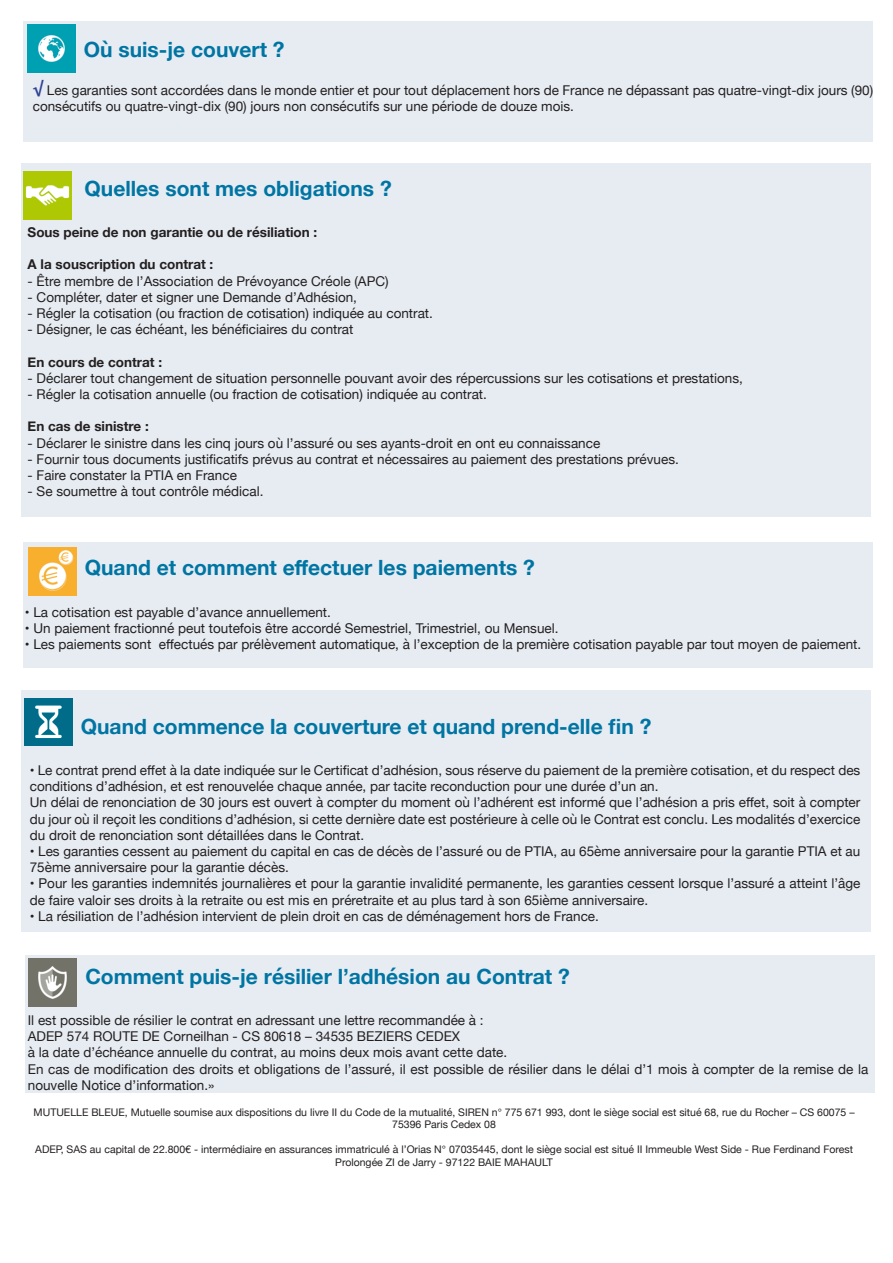
<style>
.page{position:relative;width:893px;height:1263px;background:#fff}
.page>*{position:absolute;margin:0;border:0;box-sizing:border-box;transform-origin:0 0}
.t1{font:700 21px "Helvetica Neue";color:#0075a3}
.t2{font:13.5px/16.2px "Helvetica Neue";color:#231f20}
.t3{font:700 13.5px "Helvetica Neue";color:#231f20}
.t4{font:10.5px/12.6px "Helvetica Neue";color:#231f20;text-align:center}
.s1{font-family:"Myriad Pro";font-weight:700;font-size:18px;color:#304392}
</style>
<div class="page">
<div style="left:24px;top:542px;width:849px;height:125px;background:#e6ecf2"></div>
<div style="left:21px;top:691px;width:849px;height:241px;background:#e6ecf2"></div>
<div style="left:26px;top:955px;width:849px;height:138px;background:#e6ecf2"></div>
<div style="left:23px;top:21px;width:849px;height:121px;background:#e6ecf2"></div>
<div style="left:21px;top:163px;width:850px;height:354px;background:#e6ecf2"></div>
<img style="left:29px;top:959px;width:48px;height:48px">
<img style="left:24px;top:172px;width:48px;height:48px">
<img style="left:28px;top:547px;width:48px;height:48px">
<img style="left:24px;top:698px;width:48px;height:48px">
<img style="left:27px;top:25px;width:48px;height:48px">
<p class="t1" style="left:84px;top:33px;width:202px">Où suis-je couvert ?</p>
<p class="t2" style="left:33px;top:83px;width:842px"><span class="s1">√</span> Les garanties sont accordées dans le monde entier et pour tout déplacement hors de France ne dépassant pas quatre-vingt-dix jours (90) consécutifs ou quatre-vingt-dix (90) jours non consécutifs sur une période de douze mois.</p>
<p class="t1" style="left:85px;top:172px;width:309px">Quelles sont mes obligations ?</p>
<p class="t3" style="left:28px;top:222px;width:291px">Sous peine de non garantie ou de résiliation :</p>
<p class="t3" style="left:28px;top:254px;width:187px">A la souscription du contrat :</p>
<p class="t2" style="left:28px;top:273px;width:363px">- Être membre de l’Association de Prévoyance Créole (APC)</p>
<p class="t2" style="left:28px;top:290px;width:331px">- Compléter, dater et signer une Demande d’Adhésion,</p>
<p class="t2" style="left:28px;top:306px;width:407px">- Régler la cotisation (ou fraction de cotisation) indiquée au contrat.</p>
<p class="t2" style="left:28px;top:322px;width:327px">- Désigner, le cas échéant, les bénéficiaires du contrat</p>
<p class="t3" style="left:28px;top:351px;width:136px">En cours de contrat :</p>
<p class="t2" style="left:28px;top:371px;width:717px">- Déclarer tout changement de situation personnelle pouvant avoir des répercussions sur les cotisations et prestations,</p>
<p class="t2" style="left:28px;top:387px;width:461px">- Régler la cotisation annuelle (ou fraction de cotisation) indiquée au contrat.</p>
<p class="t3" style="left:28px;top:416px;width:123px">En cas de sinistre :</p>
<p class="t2" style="left:28px;top:435px;width:574px">- Déclarer le sinistre dans les cinq jours où l’assuré ou ses ayants-droit en ont eu connaissance</p>
<p class="t2" style="left:28px;top:452px;width:653px">- Fournir tous documents justificatifs prévus au contrat et nécessaires au paiement des prestations prévues.</p>
<p class="t2" style="left:28px;top:468px;width:211px">- Faire constater la PTIA en France</p>
<p class="t2" style="left:28px;top:484px;width:237px">- Se soumettre à tout contrôle médical.</p>
<p class="t1" style="left:85px;top:551px;width:452px">Quand et comment effectuer les paiements ?</p>
<p class="t2" style="left:25px;top:604px;width:308px">• La cotisation est payable d’avance annuellement.</p>
<p class="t2" style="left:25px;top:621px;width:535px">• Un paiement fractionné peut toutefois être accordé Semestriel, Trimestriel, ou Mensuel.</p>
<p class="t2" style="left:25px;top:637px;width:838px">• Les paiements sont effectués par prélèvement automatique, à l’exception de la première cotisation payable par tout moyen de paiement.</p>
<p class="t1" style="left:81px;top:709px;width:572px">Quand commence la couverture et quand prend-elle fin ?</p>
<p class="t2" style="left:30px;top:763px;width:832px">• Le contrat prend effet à la date indiquée sur le Certificat d’adhésion, sous réserve du paiement de la première cotisation, et du respect des conditions d’adhésion, et est renouvelée chaque année, par tacite reconduction pour une durée d’un an.</p>
<p class="t2" style="left:30px;top:795px;width:832px;text-align:justify">Un délai de renonciation de 30 jours est ouvert à compter du moment où l’adhérent est informé que l’adhésion a pris effet, soit à compter du jour où il reçoit les conditions d’adhésion, si cette dernière date est postérieure à celle où le Contrat est conclu. Les modalités d’exercice du droit de renonciation sont détaillées dans le Contrat.</p>
<p class="t2" style="left:30px;top:844px;width:832px">• Les garanties cessent au paiement du capital en cas de décès de l’assuré ou de PTIA, au 65ème anniversaire pour la garantie PTIA et au<br>75ème anniversaire pour la garantie décès.</p>
<p class="t2" style="left:30px;top:876px;width:832px">• Pour les garanties indemnités journalières et pour la garantie invalidité permanente, les garanties cessent lorsque l’assuré a atteint l’âge de faire valoir ses droits à la retraite ou est mis en préretraite et au plus tard à son 65ième anniversaire.</p>
<p class="t2" style="left:30px;top:909px;width:571px">• La résiliation de l’adhésion intervient de plein droit en cas de déménagement hors de France.</p>
<p class="t1" style="left:85px;top:959px;width:486px">Comment puis-je résilier l’adhésion au Contrat ?</p>
<p class="t2" style="left:28px;top:1013px;width:457px">Il est possible de résilier le contrat en adressant une lettre recommandée à :</p>
<p class="t2" style="left:28px;top:1029px;width:434px">ADEP 574 ROUTE DE Corneilhan - CS 80618 – 34535 BEZIERS CEDEX</p>
<p class="t2" style="left:28px;top:1045px;width:481px">à la date d’échéance annuelle du contrat, au moins deux mois avant cette date.</p>
<p class="t2" style="left:28px;top:1061px;width:842px">En cas de modification des droits et obligations de l’assuré, il est possible de résilier dans le délai d’1 mois à compter de la remise de la nouvelle Notice d’information.»</p>
<p class="t4" style="left:34px;top:1106px;width:822px">MUTUELLE BLEUE, Mutuelle soumise aux dispositions du livre II du Code de la mutualité, SIREN n° 775 671 993, dont le siège social est situé 68, rue du Rocher – CS 60075 –<br>75396 Paris Cedex 08</p>
<p class="t4" style="left:35px;top:1144px;width:819px">ADEP, SAS au capital de 22.800€ - intermédiaire en assurances immatriculé à l’Orias N° 07035445, dont le siège social est situé II Immeuble West Side - Rue Ferdinand Forest<br>Prolongée ZI de Jarry - 97122 BAIE MAHAULT</p>
</div>
